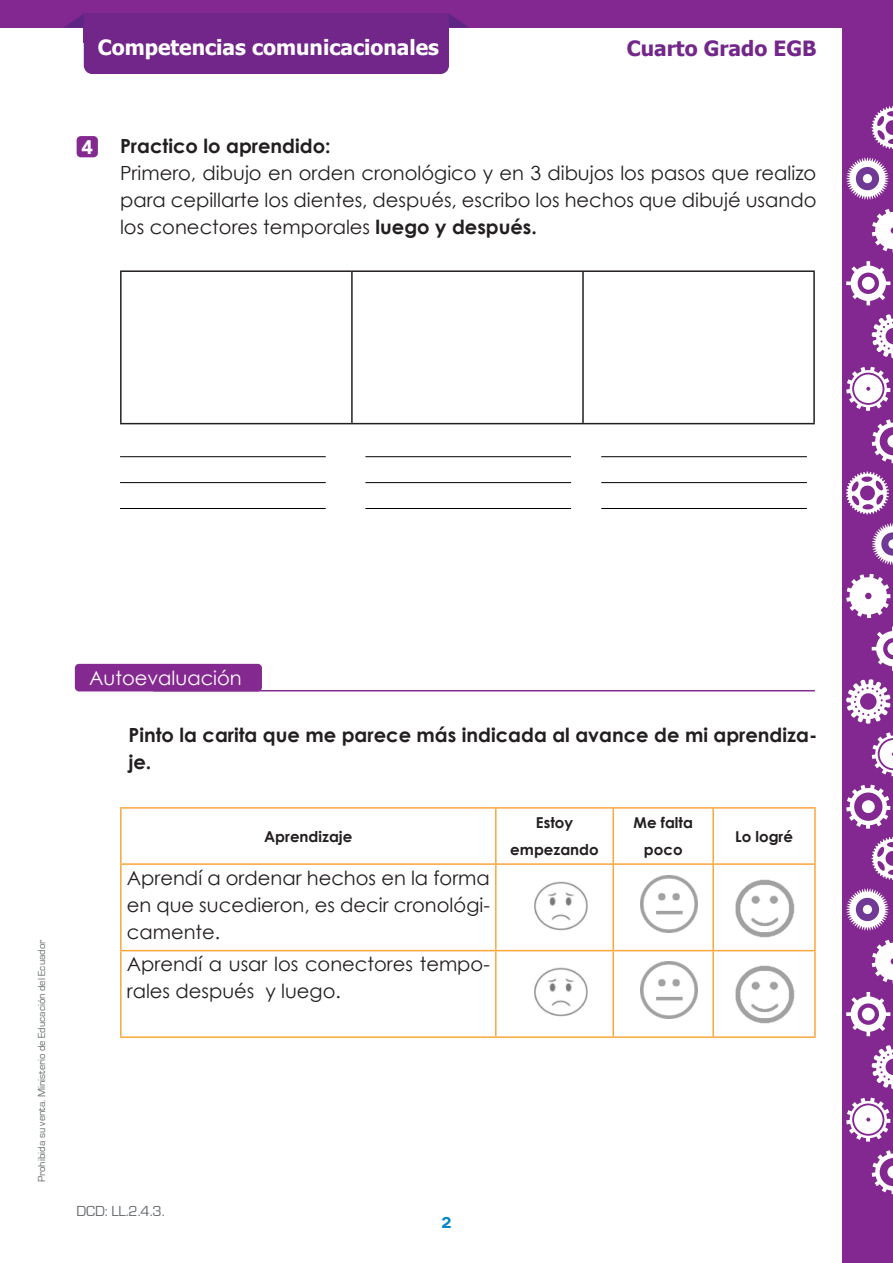
<style>
.page{position:relative;width:893px;height:1263px;background:#fff}
.page>*{position:absolute;margin:0;border:0;box-sizing:border-box;transform-origin:0 0}
.t1{font:700 21px "Tahoma";color:#fff}
.t2{font:700 21px "Tahoma";color:#73278a}
.Actividades{font:19.5px/27px "Century Gothic";color:#231f20;text-align:justify}
.Actividades-2{font:700 19.5px/27px "Century Gothic";color:#231f20}
.Actividades-3{font:19.5px "Century Gothic";color:#fff}
.Subtitulo{font:900 19.5px "Avenir LT Std";color:#fff}
.Actividades-4{font:700 15px/27px "Century Gothic";color:#231f20;text-align:center}
.t3{font:15px "Eurostile";color:#646a6d}
.t4{font:15px "Metrosant";color:#0086cc}
.t5{font:10.5px "Eurostile";color:#646a6d}
.s1{font-weight:700}
</style>
<div class="page">
<div style="left:0;top:0;width:893px;height:28px;background:#832890"></div>
<div style="left:842px;top:0;width:51px;height:1263px;background:#832890"></div>
<svg style="left:872px;top:939px;width:21px;height:44px"></svg>
<svg style="left:872px;top:1045px;width:21px;height:44px"></svg>
<svg style="left:846px;top:1097px;width:44px;height:44px"></svg>
<svg style="left:846px;top:992px;width:44px;height:44px"></svg>
<svg style="left:872px;top:1150px;width:21px;height:44px"></svg>
<svg style="left:846px;top:888px;width:43px;height:43px"></svg>
<div style="left:856px;top:898px;width:23px;height:23px;background:#713996;border-radius:50%"></div>
<div style="left:863px;top:905px;width:9px;height:9px;background:#fff;border-radius:50%"></div>
<svg style="left:872px;top:837px;width:21px;height:43px"></svg>
<svg style="left:846px;top:574px;width:44px;height:44px"></svg>
<svg style="left:846px;top:679px;width:44px;height:45px"></svg>
<svg style="left:872px;top:732px;width:21px;height:44px"></svg>
<svg style="left:872px;top:627px;width:21px;height:44px"></svg>
<svg style="left:846px;top:785px;width:44px;height:44px"></svg>
<div style="left:862px;top:800px;width:13px;height:13px;background:#fff;border-radius:50%"></div>
<svg style="left:872px;top:523px;width:21px;height:42px"></svg>
<svg style="left:846px;top:472px;width:43px;height:42px"></svg>
<svg style="left:872px;top:209px;width:21px;height:44px"></svg>
<svg style="left:872px;top:314px;width:21px;height:44px"></svg>
<svg style="left:846px;top:367px;width:44px;height:44px"></svg>
<svg style="left:846px;top:261px;width:44px;height:44px"></svg>
<svg style="left:872px;top:419px;width:21px;height:44px"></svg>
<svg style="left:846px;top:157px;width:43px;height:43px"></svg>
<div style="left:856px;top:167px;width:23px;height:23px;background:#713996;border-radius:50%"></div>
<div style="left:863px;top:174px;width:9px;height:9px;background:#fff;border-radius:50%"></div>
<svg style="left:872px;top:106px;width:21px;height:43px"></svg>
<div style="left:84px;top:14px;width:365px;height:60px;background:#72268a;border-radius:9px"></div>
<div style="left:84px;top:14px;width:365px;height:29px;background:#72268a"></div>
<svg style="left:64px;top:14px;width:20px;height:14px"></svg>
<svg style="left:449px;top:14px;width:20px;height:14px"></svg>
<div style="left:75px;top:664px;width:187px;height:27px;background:#842990;border-radius:4px"></div>
<hr style="left:154px;top:690px;width:661px;height:1px;background:#842990">
<hr style="left:120px;top:270px;width:232px;height:2px;background:#231f20">
<hr style="left:120px;top:272px;width:2px;height:151px;background:#231f20">
<hr style="left:352px;top:270px;width:231px;height:2px;background:#231f20">
<hr style="left:351px;top:272px;width:2px;height:151px;background:#231f20">
<hr style="left:583px;top:270px;width:232px;height:2px;background:#231f20">
<hr style="left:582px;top:272px;width:2px;height:151px;background:#231f20">
<hr style="left:813px;top:272px;width:2px;height:151px;background:#231f20">
<hr style="left:120px;top:423px;width:232px;height:1px;background:#231f20">
<hr style="left:352px;top:423px;width:231px;height:1px;background:#231f20">
<hr style="left:583px;top:423px;width:232px;height:1px;background:#231f20">
<hr style="left:120px;top:456px;width:206px;height:1px;background:#000">
<hr style="left:365px;top:456px;width:206px;height:1px;background:#000">
<hr style="left:601px;top:456px;width:206px;height:1px;background:#000">
<hr style="left:120px;top:482px;width:206px;height:1px;background:#000">
<hr style="left:365px;top:482px;width:206px;height:1px;background:#000">
<hr style="left:601px;top:482px;width:206px;height:1px;background:#000">
<hr style="left:120px;top:508px;width:206px;height:1px;background:#000">
<hr style="left:365px;top:508px;width:206px;height:1px;background:#000">
<hr style="left:601px;top:508px;width:206px;height:1px;background:#000">
<hr style="left:120px;top:807px;width:376px;height:2px;background:#faa63b">
<hr style="left:120px;top:809px;width:2px;height:54px;background:#faa63b">
<hr style="left:496px;top:807px;width:117px;height:2px;background:#faa63b">
<hr style="left:495px;top:809px;width:2px;height:54px;background:#faa63b">
<hr style="left:613px;top:807px;width:100px;height:2px;background:#faa63b">
<hr style="left:613px;top:809px;width:1px;height:54px;background:#faa63b">
<hr style="left:713px;top:807px;width:103px;height:2px;background:#faa63b">
<hr style="left:712px;top:809px;width:2px;height:54px;background:#faa63b">
<hr style="left:814px;top:809px;width:2px;height:54px;background:#faa63b">
<hr style="left:120px;top:863px;width:376px;height:2px;background:#faa63b">
<hr style="left:120px;top:865px;width:2px;height:85px;background:#faa63b">
<hr style="left:496px;top:863px;width:117px;height:2px;background:#faa63b">
<hr style="left:495px;top:865px;width:2px;height:85px;background:#faa63b">
<hr style="left:613px;top:863px;width:100px;height:2px;background:#faa63b">
<hr style="left:613px;top:865px;width:1px;height:85px;background:#faa63b">
<hr style="left:713px;top:863px;width:103px;height:2px;background:#faa63b">
<hr style="left:712px;top:865px;width:2px;height:85px;background:#faa63b">
<hr style="left:814px;top:865px;width:2px;height:85px;background:#faa63b">
<hr style="left:120px;top:950px;width:376px;height:1px;background:#faa63b">
<hr style="left:120px;top:951px;width:2px;height:85px;background:#faa63b">
<hr style="left:496px;top:950px;width:117px;height:1px;background:#faa63b">
<hr style="left:495px;top:951px;width:2px;height:85px;background:#faa63b">
<hr style="left:613px;top:950px;width:100px;height:1px;background:#faa63b">
<hr style="left:613px;top:951px;width:1px;height:85px;background:#faa63b">
<hr style="left:713px;top:950px;width:103px;height:1px;background:#faa63b">
<hr style="left:712px;top:951px;width:2px;height:85px;background:#faa63b">
<hr style="left:814px;top:951px;width:2px;height:85px;background:#faa63b">
<hr style="left:120px;top:1036px;width:376px;height:2px;background:#faa63b">
<hr style="left:496px;top:1036px;width:117px;height:2px;background:#faa63b">
<hr style="left:613px;top:1036px;width:100px;height:2px;background:#faa63b">
<hr style="left:713px;top:1036px;width:103px;height:2px;background:#faa63b">
<img style="left:534px;top:882px;width:54px;height:49px">
<img style="left:534px;top:968px;width:54px;height:49px">
<img style="left:640px;top:876px;width:57px;height:57px">
<img style="left:640px;top:962px;width:57px;height:57px">
<img style="left:736px;top:879px;width:58px;height:59px">
<img style="left:736px;top:965px;width:58px;height:58px">
<div style="left:77px;top:136px;width:21px;height:21px;background:#842990;border-radius:4px"></div>
<p class="t1" style="left:98px;top:33px;width:343px">Competencias comunicacionales</p>
<p class="t2" style="left:627px;top:34px;width:191px">Cuarto Grado EGB</p>
<p class="Subtitulo" style="left:81px;top:135px;width:13px">4</p>
<p class="Actividades-2" style="left:120px;top:132px;width:212px">Practico lo aprendido:</p>
<p class="Actividades" style="left:120px;top:159px;width:698px">Primero, dibujo en orden cronológico y en 3 dibujos los pasos que realizo para cepillarte los dientes, después, escribo los hechos que dibujé usando los conectores temporales <span class="s1">luego y después.</span></p>
<p class="t5" style="left:36px;top:1182px;width:244px;rotate:-90deg">Prohibida su venta. Ministerio de Educación del Ecuador</p>
<p class="Actividades-3" style="left:89px;top:664px;width:154px">Autoevaluación</p>
<p class="Actividades-2" style="left:128px;top:720px;width:690px">Pinto la carita que me parece más indicada al avance de mi aprendiza&shy;je.</p>
<p class="Actividades-4" style="left:264px;top:822px;width:90px">Aprendizaje</p>
<p class="Actividades" style="left:127px;top:864px;width:364px">Aprendí a ordenar hechos en la forma en que sucedieron, es decir cronológi&shy;camente.</p>
<p class="Actividades" style="left:127px;top:950px;width:364px">Aprendí a usar los conectores tempo&shy;rales después y luego.</p>
<p class="Actividades-4" style="left:536px;top:809px;width:39px">Estoy</p>
<p class="Actividades-4" style="left:510px;top:836px;width:90px">empezando</p>
<p class="Actividades-4" style="left:634px;top:809px;width:61px">Me falta poco</p>
<p class="Actividades-4" style="left:735px;top:822px;width:59px">Lo logré</p>
<p class="t3" style="left:77px;top:1203px;width:90px">DCD: LL.2.4.3.</p>
<p class="t4" style="left:441px;top:1213px;width:12px">2</p>
</div>
